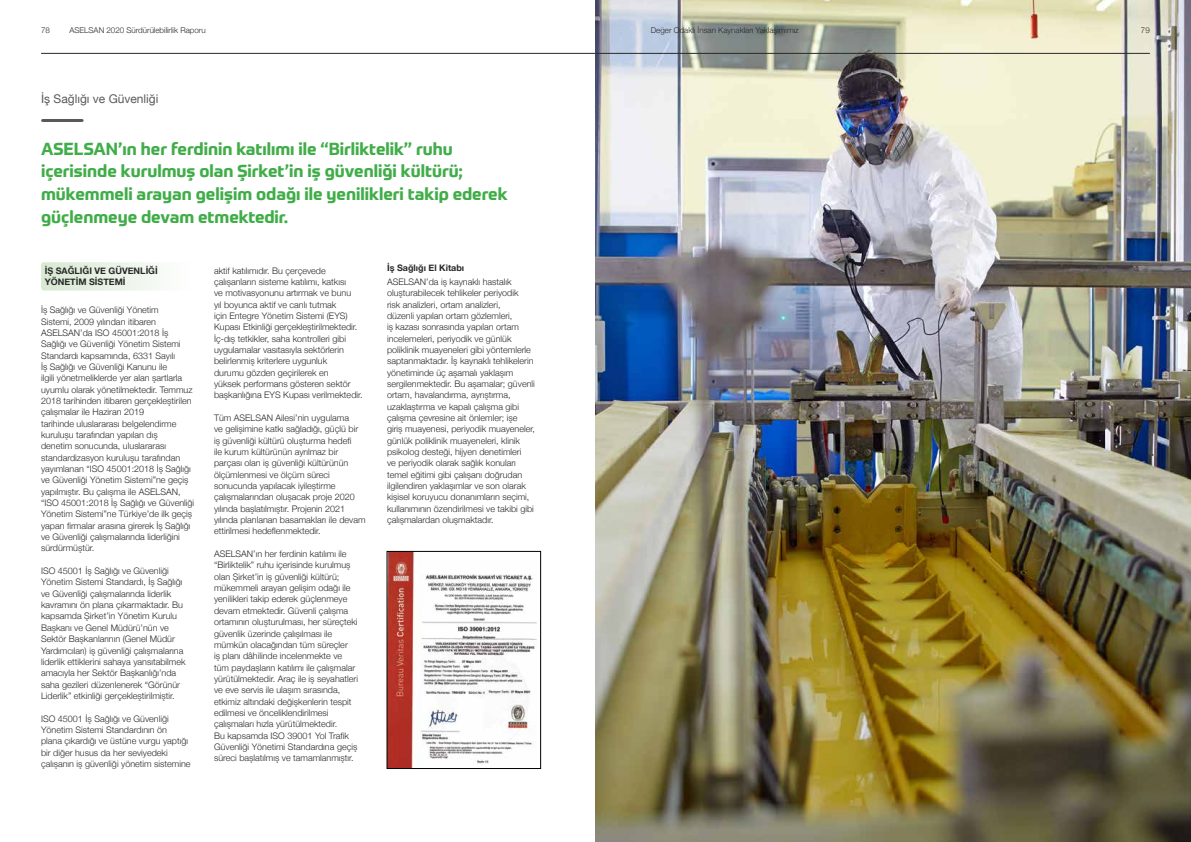
<style>
.page{position:relative;width:1191px;height:842px;background:#fff}
.page>*{position:absolute;margin:0;border:0;box-sizing:border-box;transform-origin:0 0}
.t1{font:700 17px/22.7px "Prometo";color:#41ad49}
.t2{font:12px "Helvetica Neue";color:#58595b}
.t3{font:300 9px/11.3px "Helvetica Neue";color:#292829}
.t4{font:700 9px/10.8px "Helvetica Neue";color:#292829}
.t5{font:300 8px "Helvetica Neue";color:#292829}
</style>
<div class="page">
<hr style="left:41px;top:53px;width:1108px;height:1px;background:#292829">
<div style="left:41px;top:262px;width:149px;height:29px;background:linear-gradient(to right,#d7e8d2,#fefefe);border-radius:3px"></div>
<hr style="left:43px;top:119px;width:39px;height:3px;background:#58595b">
<img style="left:595px;top:0;width:596px;height:842px">
<hr style="left:595px;top:53px;width:554px;height:1px;background:#292829">
<img style="left:389px;top:553px;width:148px;height:213px">
<p class="t5" style="left:41px;top:24px;width:10px">78</p>
<p class="t5" style="left:69px;top:24px;width:138px">ASELSAN 2020 Sürdürülebilirlik Raporu</p>
<h2 class="t2" style="left:41px;top:91px;width:119px">İş Sağlığı ve Güvenliği</h2>
<h1 class="t1" style="left:41px;top:137px;width:468px">ASELSAN’ın her ferdinin katılımı ile “Birliktelik” ruhu içerisinde kurulmuş olan Şirket’in iş güvenliği kültürü; mükemmeli arayan gelişim odağı ile yenilikleri takip ederek güçlenmeye devam etmektedir.</h1>
<p class="t4" style="left:45px;top:266px;width:113px">İŞ SAĞLIĞI VE GÜVENLIĞI<br>YÖNETIM SISTEMI</p>
<p class="t3" style="left:41px;top:304px;width:155px">İş Sağlığı ve Güvenliği Yönetim<br>Sistemi, 2009 yılından itibaren ASELSAN’da ISO 45001:2018 İş Sağlığı ve Güvenliği Yönetim Sistemi Standardı kapsamında, 6331 Sayılı<br>İş Sağlığı ve Güvenliği Kanunu ile<br>ilgili yönetmeliklerde yer alan şartlarla uyumlu olarak yönetilmektedir. Temmuz 2018 tarihinden itibaren gerçekleştirilen çalışmalar ile Haziran 2019<br>tarihinde uluslararası belgelendirme kuruluşu tarafından yapılan dış<br>denetim sonucunda, uluslararası standardizasyon kuruluşu tarafından yayımlanan “ISO 45001:2018 İş Sağlığı ve Güvenliği Yönetim Sistemi”ne geçiş yapılmıştır. Bu çalışma ile ASELSAN, “ISO 45001:2018 İş Sağlığı ve Güvenliği Yönetim Sistemi”ne Türkiye’de ilk geçiş yapan firmalar arasına girerek İş Sağlığı ve Güvenliği çalışmalarında liderliğini sürdürmüştür.</p>
<p class="t3" style="left:41px;top:565px;width:146px">ISO 45001 İş Sağlığı ve Güvenliği Yönetim Sistemi Standardı, İş Sağlığı ve Güvenliği çalışmalarında liderlik kavramını ön plana çıkarmaktadır. Bu kapsamda Şirket’in Yönetim Kurulu Başkanı ve Genel Müdürü’nün ve Sektör Başkanlarının (Genel Müdür Yardımcıları) iş güvenliği çalışmalarına liderlik ettiklerini sahaya yansıtabilmek amacıyla her Sektör Başkanlığı’nda saha gezileri düzenlenerek “Görünür Liderlik” etkinliği gerçekleştirilmiştir.</p>
<p class="t3" style="left:41px;top:712px;width:151px">ISO 45001 İş Sağlığı ve Güvenliği Yönetim Sistemi Standardının ön<br>plana çıkardığı ve üstüne vurgu yaptığı bir diğer husus da her seviyedeki çalışanın iş güvenliği yönetim sistemine</p>
<p class="t3" style="left:214px;top:264px;width:150px">aktif katılımıdır. Bu çerçevede çalışanların sisteme katılımı, katkısı<br>ve motivasyonunu artırmak ve bunu<br>yıl boyunca aktif ve canlı tutmak<br>için Entegre Yönetim Sistemi (EYS)<br>Kupası Etkinliği gerçekleştirilmektedir.<br>İç-dış tetkikler, saha kontrolleri gibi uygulamalar vasıtasıyla sektörlerin belirlenmiş kriterlere uygunluk<br>durumu gözden geçirilerek en<br>yüksek performans gösteren sektör başkanlığına EYS Kupası verilmektedir.</p>
<p class="t3" style="left:214px;top:411px;width:153px">Tüm ASELSAN Ailesi’nin uygulama<br>ve gelişimine katkı sağladığı, güçlü bir iş güvenliği kültürü oluşturma hedefi<br>ile kurum kültürünün ayrılmaz bir parçası olan iş güvenliği kültürünün ölçümlenmesi ve ölçüm süreci sonucunda yapılacak iyileştirme çalışmalarından oluşacak proje 2020 yılında başlatılmıştır. Projenin 2021 yılında planlanan basamakları ile devam ettirilmesi hedeflenmektedir.</p>
<p class="t3" style="left:214px;top:548px;width:145px">ASELSAN’ın her ferdinin katılımı ile “Birliktelik” ruhu içerisinde kurulmuş olan Şirket’in iş güvenliği kültürü; mükemmeli arayan gelişim odağı ile yenilikleri takip ederek güçlenmeye devam etmektedir. Güvenli çalışma ortamının oluşturulması, her süreçteki güvenlik üzerinde çalışılması ile mümkün olacağından tüm süreçler<br>iş planı dâhilinde incelenmekte ve tüm paydaşların katılımı ile çalışmalar yürütülmektedir. Araç ile iş seyahatleri ve eve servis ile ulaşım sırasında, etkimiz altındaki değişkenlerin tespit edilmesi ve önceliklendirilmesi çalışmaları hızla yürütülmektedir.<br>Bu kapsamda ISO 39001 Yol Trafik Güvenliği Yönetimi Standardına geçiş süreci başlatılmış ve tamamlanmıştır.</p>
<p class="t4" style="left:387px;top:263px;width:79px">İş Sağlığı El Kitabı</p>
<p class="t3" style="left:387px;top:275px;width:149px">ASELSAN’da iş kaynaklı hastalık oluşturabilecek tehlikeler periyodik<br>risk analizleri, ortam analizleri,<br>düzenli yapılan ortam gözlemleri,<br>iş kazası sonrasında yapılan ortam incelemeleri, periyodik ve günlük poliklinik muayeneleri gibi yöntemlerle saptanmaktadır. İş kaynaklı tehlikelerin yönetiminde üç aşamalı yaklaşım sergilenmektedir. Bu aşamalar; güvenli ortam, havalandırma, ayrıştırma, uzaklaştırma ve kapalı çalışma gibi çalışma çevresine ait önlemler; işe giriş muayenesi, periyodik muayeneler, günlük poliklinik muayeneleri, klinik psikolog desteği, hijyen denetimleri<br>ve periyodik olarak sağlık konuları temel eğitimi gibi çalışanı doğrudan ilgilendiren yaklaşımlar ve son olarak kişisel koruyucu donanımların seçimi, kullanımının özendirilmesi ve takibi gibi çalışmalardan oluşmaktadır.</p>
<p class="t5" style="left:651px;top:24px;width:150px">Değer Odaklı İnsan Kaynakları Yaklaşımımız</p>
<p class="t5" style="left:1141px;top:24px;width:10px">79</p>
</div>
